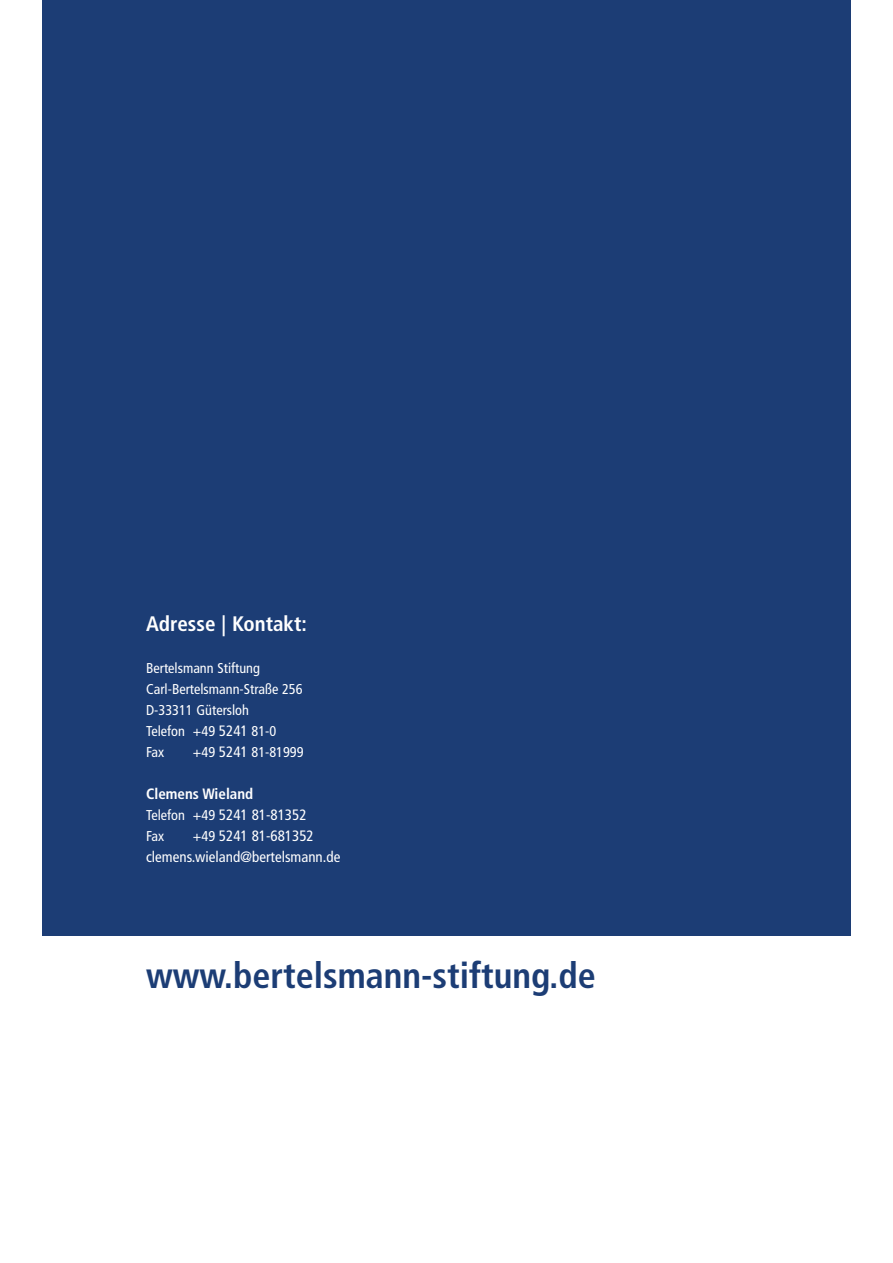
<style>
.page{position:relative;width:893px;height:1263px;background:#fff}
.page>*{position:absolute;margin:0;border:0;box-sizing:border-box;transform-origin:0 0}
.t1{font:700 condensed 36px "Frutiger";color:#1c3d75}
.t2{font:700 condensed 21px "Frutiger";color:#fff}
.t3{font:condensed 15px/21px "Frutiger";color:#fff}
.t4{font:700 condensed 15px/21px "Frutiger";color:#fff}
.t5{font:condensed 14.25px/21px "Frutiger";color:#fff}
.s1{font-size:15px}
.s2{font-weight:400;font-size:14.25px}
.s3{font-weight:400}
.s4{font-size:14.25px}
</style>
<div class="page">
<div style="left:43px;top:0;width:807px;height:935px;background:#1c3d75"></div>
<h2 class="t2" style="left:146px;top:615px;width:162px">Adresse | Kontakt:</h2>
<p class="t5" style="left:146px;top:658px;width:158px">Bertelsmann Stiftung<br>Carl-Bertelsmann-Straße 256<br>D-33311 Gütersloh<br>Telefon +49 <span class="s1">5241</span> 81-0<br>Fax</p>
<p class="t5" style="left:193px;top:742px;width:112px">+49 <span class="s1">5241</span> 81-81999</p>
<p class="t4" style="left:146px;top:784px;width:162px">Clemens Wieland<br><span class="s2">Telefon +49</span> <span class="s3">5241 81-81352</span></p>
<p class="t5" style="left:146px;top:826px;width:20px">Fax</p>
<p class="t3" style="left:146px;top:826px;width:196px;text-indent:47px"><span class="s4">+49</span> 5241 81-681352 clemens.wieland@bertelsmann.de</p>
<h1 class="t1" style="left:146px;top:961px;width:451px">www.bertelsmann-stiftung.de</h1>
</div>
